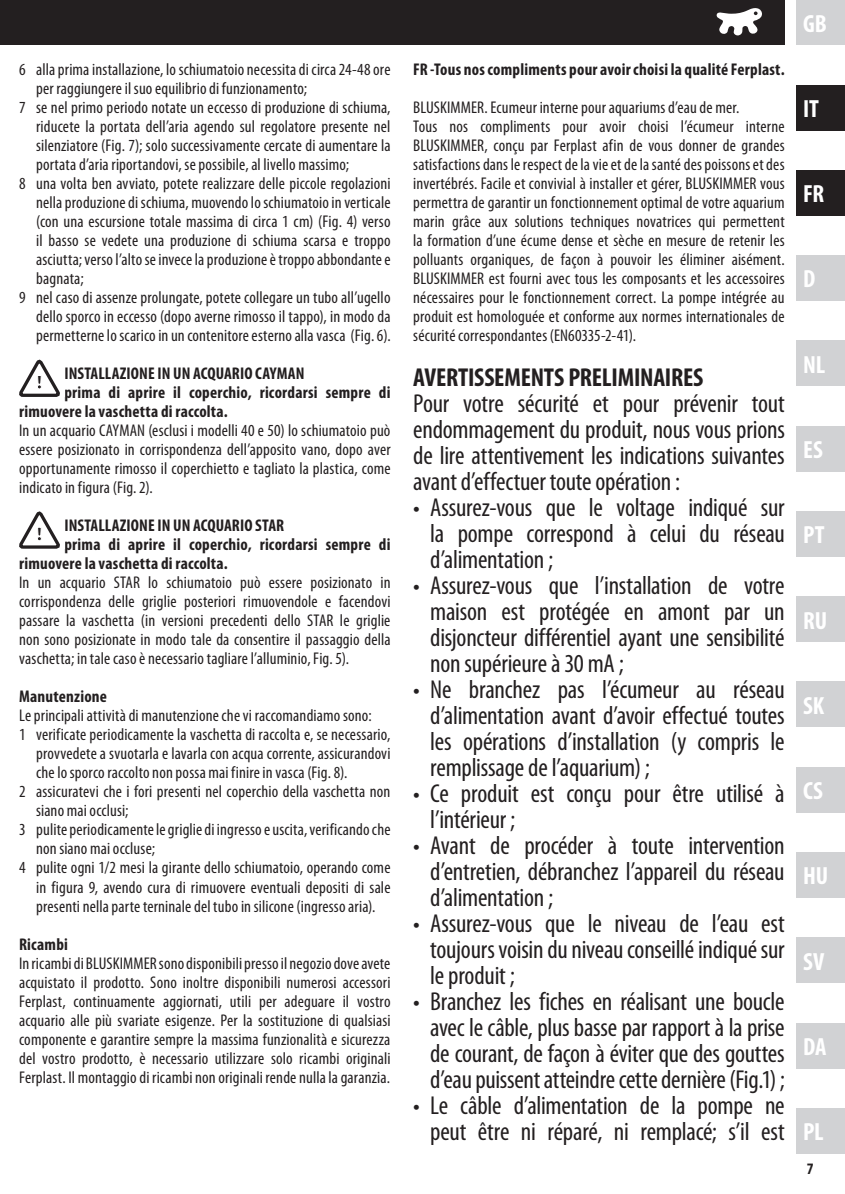
<style>
.page{position:relative;width:845px;height:1194px;background:#fff}
.page>*{position:absolute;margin:0;border:0;box-sizing:border-box;transform-origin:0 0}
.t1{font:condensed 26px/26px "Myriad Pro";letter-spacing:-.01em;color:#231f20;text-align:justify}
.t2{font:700 condensed 26px "Myriad Pro";letter-spacing:-.01em;color:#231f20}
.t3{font:700 condensed 25px "Myriad Pro";letter-spacing:-.005em;color:#fff}
.t4{font:condensed 17px/19px "Myriad Pro";letter-spacing:.01em;color:#231f20;text-align:justify}
.t5{font:700 condensed 17px "Myriad Pro";letter-spacing:.015em;color:#231f20}
.t6{font:700 condensed 16px "Myriad Pro";color:#231f20}
</style>
<div class="page">
<div style="left:796px;top:0;width:49px;height:45px;background:#d1d2d4"></div>
<div style="left:796px;top:1107px;width:49px;height:46px;background:#d1d2d4"></div>
<div style="left:796px;top:596px;width:49px;height:45px;background:#d1d2d4"></div>
<div style="left:796px;top:1022px;width:49px;height:46px;background:#d1d2d4"></div>
<div style="left:796px;top:937px;width:49px;height:45px;background:#d1d2d4"></div>
<div style="left:796px;top:852px;width:49px;height:45px;background:#d1d2d4"></div>
<div style="left:796px;top:767px;width:49px;height:45px;background:#d1d2d4"></div>
<div style="left:796px;top:681px;width:49px;height:46px;background:#d1d2d4"></div>
<div style="left:796px;top:426px;width:49px;height:45px;background:#d1d2d4"></div>
<div style="left:796px;top:511px;width:49px;height:45px;background:#d1d2d4"></div>
<div style="left:796px;top:340px;width:49px;height:46px;background:#d1d2d4"></div>
<div style="left:796px;top:255px;width:49px;height:46px;background:#d1d2d4"></div>
<div style="left:796px;top:170px;width:49px;height:45px;background:#231f20"></div>
<div style="left:796px;top:85px;width:49px;height:45px;background:#231f20"></div>
<div style="left:0;top:0;width:784px;height:45px;background:#231f20"></div>
<svg style="left:716px;top:8px;width:46px;height:28px"></svg>
<svg style="left:19px;top:359px;width:41px;height:38px"></svg>
<svg style="left:19px;top:511px;width:41px;height:38px"></svg>
<p class="t4" style="left:19px;top:59px;width:373px">6 alla prima installazione, lo schiumatoio necessita di circa 24-48 ore</p>
<p class="t4" style="left:36px;top:78px;width:272px">per raggiungere il suo equilibrio di funzionamento;</p>
<p class="t4" style="left:19px;top:97px;width:373px">7 se nel primo periodo notate un eccesso di produzione di schiuma,</p>
<p class="t4" style="left:36px;top:116px;width:356px">riducete la portata dell’aria agendo sul regolatore presente nel</p>
<p class="t4" style="left:36px;top:135px;width:356px">silenziatore (Fig. 7); solo successivamente cercate di aumentare la</p>
<p class="t4" style="left:36px;top:154px;width:314px">portata d’aria riportandovi, se possibile, al livello massimo;</p>
<p class="t4" style="left:19px;top:173px;width:373px">8 una volta ben avviato, potete realizzare delle piccole regolazioni</p>
<p class="t4" style="left:36px;top:192px;width:356px">nella produzione di schiuma, muovendo lo schiumatoio in verticale</p>
<p class="t4" style="left:36px;top:211px;width:356px">(con una escursione totale massima di circa 1 cm) (Fig. 4) verso</p>
<p class="t4" style="left:36px;top:230px;width:356px">il basso se vedete una produzione di schiuma scarsa e troppo</p>
<p class="t4" style="left:36px;top:249px;width:356px">asciutta; verso l’alto se invece la produzione è troppo abbondante e</p>
<p class="t4" style="left:36px;top:268px;width:49px">bagnata;</p>
<p class="t4" style="left:19px;top:287px;width:373px">9 nel caso di assenze prolungate, potete collegare un tubo all’ugello</p>
<p class="t4" style="left:36px;top:306px;width:356px">dello sporco in eccesso (dopo averne rimosso il tappo), in modo da</p>
<p class="t4" style="left:36px;top:325px;width:356px">permetterne lo scarico in un contenitore esterno alla vasca (Fig. 6).</p>
<p class="t5" style="left:64px;top:362px;width:241px">INSTALLAZIONE IN UN ACQUARIO CAYMAN</p>
<p class="t5" style="left:64px;top:381px;width:327px">prima di aprire il coperchio, ricordarsi sempre di</p>
<p class="t5" style="left:19px;top:400px;width:210px">rimuovere la vaschetta di raccolta.</p>
<p class="t4" style="left:19px;top:420px;width:373px">In un acquario CAYMAN (esclusi i modelli 40 e 50) lo schiumatoio può essere posizionato in corrispondenza dell’apposito vano, dopo aver opportunamente rimosso il coperchietto e tagliato la plastica, come indicato in figura (Fig. 2).</p>
<p class="t5" style="left:64px;top:515px;width:221px">INSTALLAZIONE IN UN ACQUARIO STAR</p>
<p class="t5" style="left:64px;top:534px;width:327px">prima di aprire il coperchio, ricordarsi sempre di</p>
<p class="t5" style="left:19px;top:553px;width:210px">rimuovere la vaschetta di raccolta.</p>
<p class="t4" style="left:19px;top:572px;width:373px">In un acquario STAR lo schiumatoio può essere posizionato in corrispondenza delle griglie posteriori rimuovendole e facendovi passare la vaschetta (in versioni precedenti dello STAR le griglie non sono posizionate in modo tale da consentire il passaggio della vaschetta; in tale caso è necessario tagliare l’alluminio, Fig. 5).</p>
<p class="t5" style="left:19px;top:686px;width:89px">Manutenzione</p>
<p class="t4" style="left:19px;top:706px;width:354px">Le principali attività di manutenzione che vi raccomandiamo sono:</p>
<p class="t4" style="left:19px;top:725px;width:373px">1 verificate periodicamente la vaschetta di raccolta e, se necessario,</p>
<p class="t4" style="left:36px;top:744px;width:356px">provvedete a svuotarla e lavarla con acqua corrente, assicurandovi</p>
<p class="t4" style="left:36px;top:763px;width:313px">che lo sporco raccolto non possa mai finire in vasca (Fig. 8).</p>
<p class="t4" style="left:19px;top:782px;width:373px">2 assicuratevi che i fori presenti nel coperchio della vaschetta non</p>
<p class="t4" style="left:36px;top:801px;width:94px">siano mai occlusi;</p>
<p class="t4" style="left:19px;top:820px;width:373px">3 pulite periodicamente le griglie di ingresso e uscita, verificando che</p>
<p class="t4" style="left:36px;top:839px;width:120px">non siano mai occluse;</p>
<p class="t4" style="left:19px;top:858px;width:373px">4 pulite ogni 1/2 mesi la girante dello schiumatoio, operando come</p>
<p class="t4" style="left:36px;top:877px;width:356px">in figura 9, avendo cura di rimuovere eventuali depositi di sale</p>
<p class="t4" style="left:36px;top:896px;width:341px">presenti nella parte terninale del tubo in silicone (ingresso aria).</p>
<p class="t5" style="left:19px;top:933px;width:50px">Ricambi</p>
<p class="t4" style="left:19px;top:953px;width:373px">In ricambi di BLUSKIMMER sono disponibili presso il negozio dove avete acquistato il prodotto. Sono inoltre disponibili numerosi accessori Ferplast, continuamente aggiornati, utili per adeguare il vostro acquario alle più svariate esigenze. Per la sostituzione di qualsiasi componente e garantire sempre la massima funzionalità e sicurezza del vostro prodotto, è necessario utilizzare solo ricambi originali Ferplast. Il montaggio di ricambi non originali rende nulla la garanzia.</p>
<p class="t5" style="left:413px;top:59px;width:373px">FR -Tous nos compliments pour avoir choisi la qualité Ferplast.</p>
<p class="t4" style="left:413px;top:98px;width:373px;text-align:left">BLUSKIMMER. Ecumeur interne pour aquariums d’eau de mer.<br>Tous nos compliments pour avoir choisi l’écumeur interne BLUSKIMMER, conçu par Ferplast afin de vous donner de grandes satisfactions dans le respect de la vie et de la santé des poissons et des invertébrés. Facile et convivial à installer et gérer, BLUSKIMMER vous permettra de garantir un fonctionnement optimal de votre aquarium marin grâce aux solutions techniques novatrices qui permettent la formation d’une écume dense et sèche en mesure de retenir les polluants organiques, de façon à pouvoir les éliminer aisément.<br>BLUSKIMMER est fourni avec tous les composants et les accessoires nécessaires pour le fonctionnement correct. La pompe intégrée au produit est homologuée et conforme aux normes internationales de sécurité correspondantes (EN60335-2-41).</p>
<h1 class="t2" style="left:413px;top:361px;width:292px">AVERTISSEMENTS PRELIMINAIRES</h1>
<h1 class="t1" style="left:413px;top:390px;width:373px">Pour votre sécurité et pour prévenir tout endommagement du produit, nous vous prions de lire attentivement les indications suivantes avant d’effectuer toute opération :</h1>
<h1 class="t1" style="left:430px;top:494px;width:356px;text-indent:-17px">• Assurez-vous que le voltage indiqué sur la pompe correspond à celui du réseau d’alimentation ;</h1>
<h1 class="t1" style="left:430px;top:572px;width:356px;text-indent:-17px">• Assurez-vous que l’installation de votre maison est protégée en amont par un disjoncteur différentiel ayant une sensibilité non supérieure à 30 mA ;</h1>
<h1 class="t1" style="left:430px;top:676px;width:356px;text-indent:-17px">• Ne branchez pas l’écumeur au réseau d’alimentation avant d’avoir effectué toutes les opérations d’installation (y compris le remplissage de l’aquarium) ;</h1>
<h1 class="t1" style="left:430px;top:780px;width:356px;text-indent:-17px">• Ce produit est conçu pour être utilisé à l’intérieur ;</h1>
<h1 class="t1" style="left:430px;top:832px;width:356px;text-indent:-17px">• Avant de procéder à toute intervention d’entretien, débranchez l’appareil du réseau d’alimentation ;</h1>
<h1 class="t1" style="left:430px;top:910px;width:356px;text-indent:-17px">• Assurez-vous que le niveau de l’eau est toujours voisin du niveau conseillé indiqué sur le produit ;</h1>
<h1 class="t1" style="left:430px;top:988px;width:356px;text-indent:-17px">• Branchez les fiches en réalisant une boucle avec le câble, plus basse par rapport à la prise de courant, de façon à éviter que des gouttes d’eau puissent atteindre cette dernière (Fig.1) ;</h1>
<h1 class="t1" style="left:413px;top:1092px;width:373px;text-align:right">• Le câble d’alimentation de la pompe ne peut être ni réparé, ni remplacé; s’il est</h1>
<h2 class="t3" style="left:803px;top:8px;width:25px">GB</h2>
<h2 class="t3" style="left:803px;top:93px;width:17px">IT</h2>
<h2 class="t3" style="left:803px;top:178px;width:23px">FR</h2>
<h2 class="t3" style="left:803px;top:263px;width:14px">D</h2>
<h2 class="t3" style="left:803px;top:349px;width:24px">NL</h2>
<h2 class="t3" style="left:803px;top:434px;width:21px">ES</h2>
<h2 class="t3" style="left:803px;top:519px;width:23px">PT</h2>
<h2 class="t3" style="left:803px;top:604px;width:26px">RU</h2>
<h2 class="t3" style="left:803px;top:689px;width:23px">SK</h2>
<h2 class="t3" style="left:803px;top:775px;width:21px">CS</h2>
<h2 class="t3" style="left:803px;top:860px;width:27px">HU</h2>
<h2 class="t3" style="left:803px;top:945px;width:23px">SV</h2>
<h2 class="t3" style="left:803px;top:1030px;width:25px">DA</h2>
<h2 class="t3" style="left:803px;top:1115px;width:22px">PL</h2>
<p class="t6" style="left:807px;top:1158px;width:8px">7</p>
</div>
